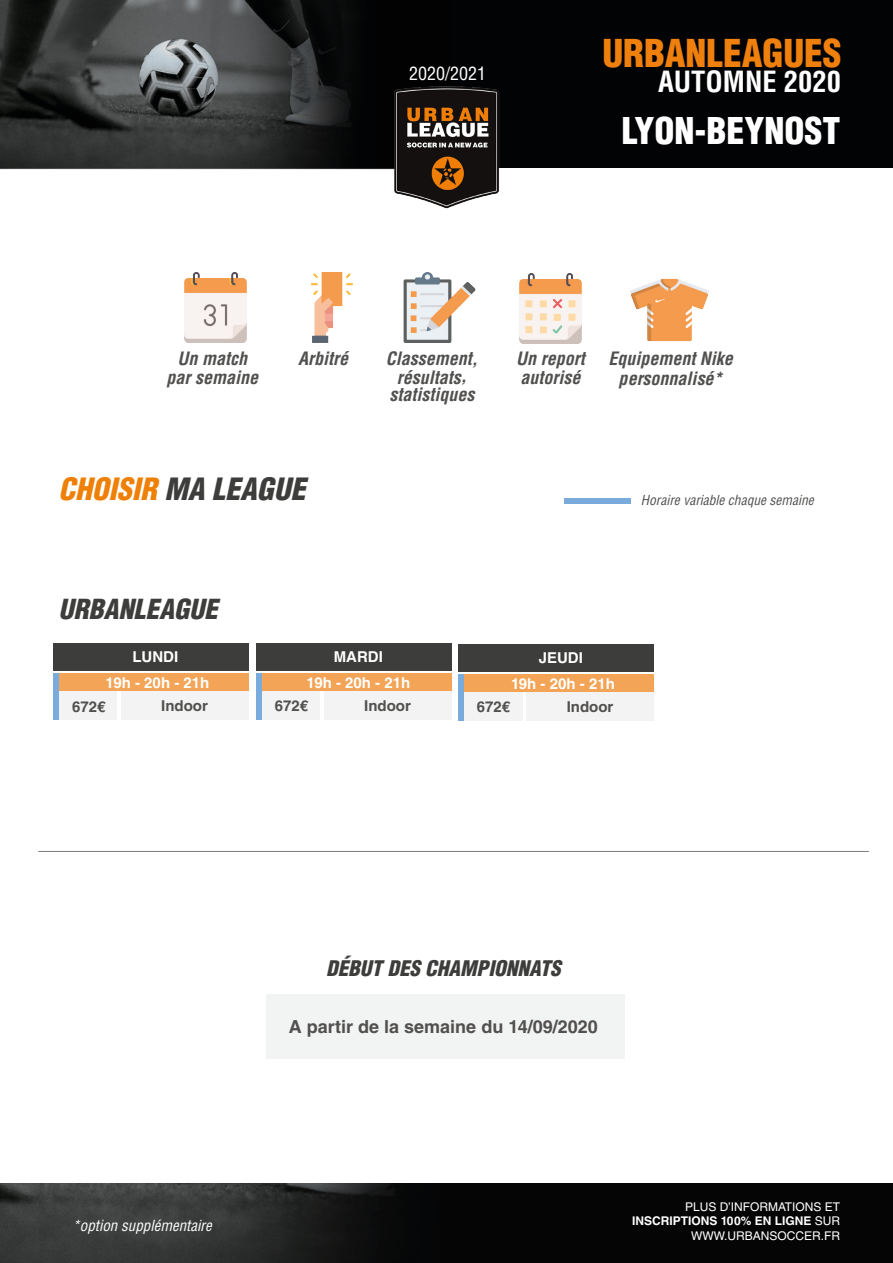
<style>
.page{position:relative;width:893px;height:1263px;background:#fff}
.page>*{position:absolute;margin:0;border:0;box-sizing:border-box;transform-origin:0 0}
.t1{font:900 condensed 37.5px "Helvetica LT Std";color:#ef800d}
.t2{font:900 condensed 36px "Helvetica LT Std";color:#fff}
.t3{font:italic 900 condensed 30px "Helvetica LT Std";color:#3d3d3c}
.t4{font:700 condensed 28.5px "Helvetica LT Std";color:#fff}
.t5{font:italic 900 condensed 27px "Helvetica LT Std";color:#3d3d3c}
.t6{font:italic 900 condensed 21px "Helvetica LT Std";color:#3d3d3c}
.t7{font:italic 700 condensed 18px/18.6px "Helvetica LT Std";color:#51504f}
.t8{font:700 18px "Helvetica LT Std";color:#51504f}
.t9{font:condensed 18px "Helvetica LT Std";color:#fff}
.t10{font:700 15px "Helvetica LT Std";color:#fff}
.t11{font:700 15px "Helvetica LT Std";color:#51504f}
.t12{font:italic condensed 15px "Helvetica LT Std";color:#fff}
.t13{font:italic condensed 13.5px "Helvetica LT Std";color:#51504f}
.t14{font:12px/14.4px "Helvetica LT Std";color:#fff;text-align:right}
.s1{color:#ef8007}
.s2{font-weight:700}
</style>
<div class="page">
<div style="left:59px;top:691px;width:58px;height:28px;background:#f3f3f3"></div>
<div style="left:121px;top:691px;width:127px;height:28px;background:#f3f3f3"></div>
<div style="left:53px;top:643px;width:195px;height:27px;background:#3d3d3c"></div>
<hr style="left:38px;top:851px;width:831px;height:1px;background:#7e7e7e">
<div style="left:59px;top:673px;width:189px;height:18px;background:#f3a456"></div>
<div style="left:256px;top:643px;width:195px;height:27px;background:#3d3d3c"></div>
<div style="left:262px;top:691px;width:58px;height:28px;background:#f3f3f3"></div>
<div style="left:324px;top:691px;width:127px;height:28px;background:#f3f3f3"></div>
<div style="left:262px;top:673px;width:189px;height:18px;background:#f3a456"></div>
<img style="left:311px;top:272px;width:42px;height:71px">
<img style="left:184px;top:272px;width:63px;height:71px">
<img style="left:403px;top:272px;width:73px;height:71px">
<img style="left:519px;top:273px;width:63px;height:70px">
<img style="left:630px;top:278px;width:78px;height:64px">
<div style="left:458px;top:644px;width:196px;height:27px;background:#3d3d3c"></div>
<div style="left:464px;top:674px;width:190px;height:18px;background:#f3a456"></div>
<div style="left:464px;top:692px;width:59px;height:28px;background:#f3f3f3"></div>
<div style="left:526px;top:692px;width:128px;height:28px;background:#f3f3f3"></div>
<div style="left:565px;top:498px;width:66px;height:6px;background:#79acdd"></div>
<div style="left:53px;top:673px;width:6px;height:46px;background:#79acdd"></div>
<div style="left:256px;top:673px;width:6px;height:46px;background:#79acdd"></div>
<div style="left:458px;top:674px;width:6px;height:46px;background:#79acdd"></div>
<div style="left:266px;top:995px;width:359px;height:64px;background:#f2f3f3"></div>
<img style="left:0;top:1183px;width:893px;height:80px">
<div style="left:0;top:0;width:893px;height:168px;background:#020304"></div>
<img style="left:0;top:1px;width:379px;height:169px">
<img style="left:379px;top:86px;width:121px;height:123px">
<p class="t9" style="left:409px;top:62px;width:79px">2020/2021</p>
<p class="t1" style="left:602px;top:29px;width:241px">URBANLEAGUES</p>
<p class="t4" style="left:658px;top:64px;width:184px">AUTOMNE 2020</p>
<p class="t2" style="left:622px;top:108px;width:220px">LYON-BEYNOST</p>
<p class="t7" style="left:178px;top:349px;width:71px">Un match</p>
<p class="t7" style="left:167px;top:368px;width:93px">par semaine</p>
<p class="t7" style="left:298px;top:349px;width:52px">Arbitré</p>
<p class="t7" style="left:386px;top:349px;width:93px">Classement,</p>
<p class="t7" style="left:397px;top:368px;width:71px">résultats,</p>
<p class="t7" style="left:389px;top:385px;width:86px">statistiques</p>
<p class="t3" style="left:59px;top:470px;width:248px"><span class="s1">CHOISIR</span> MA LEAGUE</p>
<p class="t5" style="left:59px;top:592px;width:161px">URBANLEAGUE</p>
<p class="t7" style="left:516px;top:349px;width:70px">Un report autorisé</p>
<p class="t7" style="left:608px;top:349px;width:126px;line-height:20.1px;text-align:center">Equipement Nike personnalisé*</p>
<p class="t13" style="left:641px;top:492px;width:174px">Horaire variable chaque semaine</p>
<p class="t10" style="left:132px;top:648px;width:47px">LUNDI</p>
<p class="t10" style="left:106px;top:673px;width:105px">19h - 20h - 21h</p>
<p class="t11" style="left:72px;top:697px;width:35px">672€</p>
<p class="t11" style="left:161px;top:696px;width:48px">Indoor</p>
<p class="t10" style="left:334px;top:648px;width:51px">MARDI</p>
<p class="t10" style="left:307px;top:673px;width:105px">19h - 20h - 21h</p>
<p class="t11" style="left:275px;top:696px;width:35px">672€</p>
<p class="t11" style="left:364px;top:696px;width:48px">Indoor</p>
<p class="t10" style="left:539px;top:649px;width:46px">JEUDI</p>
<p class="t10" style="left:511px;top:674px;width:105px">19h - 20h - 21h</p>
<p class="t11" style="left:477px;top:697px;width:35px">672€</p>
<p class="t11" style="left:567px;top:697px;width:48px">Indoor</p>
<p class="t12" style="left:72px;top:1216px;width:141px">*option supplémentaire</p>
<p class="t6" style="left:326px;top:955px;width:236px">DÉBUT DES CHAMPIONNATS</p>
<p class="t8" style="left:289px;top:1016px;width:310px">A partir de la semaine du 14/09/2020</p>
<p class="t14" style="left:632px;top:1199px;width:209px">PLUS D’INFORMATIONS ET<br><span class="s2">INSCRIPTIONS 100% EN LIGNE</span> SUR</p>
<p class="t14" style="left:691px;top:1228px;width:150px">WWW.URBANSOCCER.FR</p>
</div>
